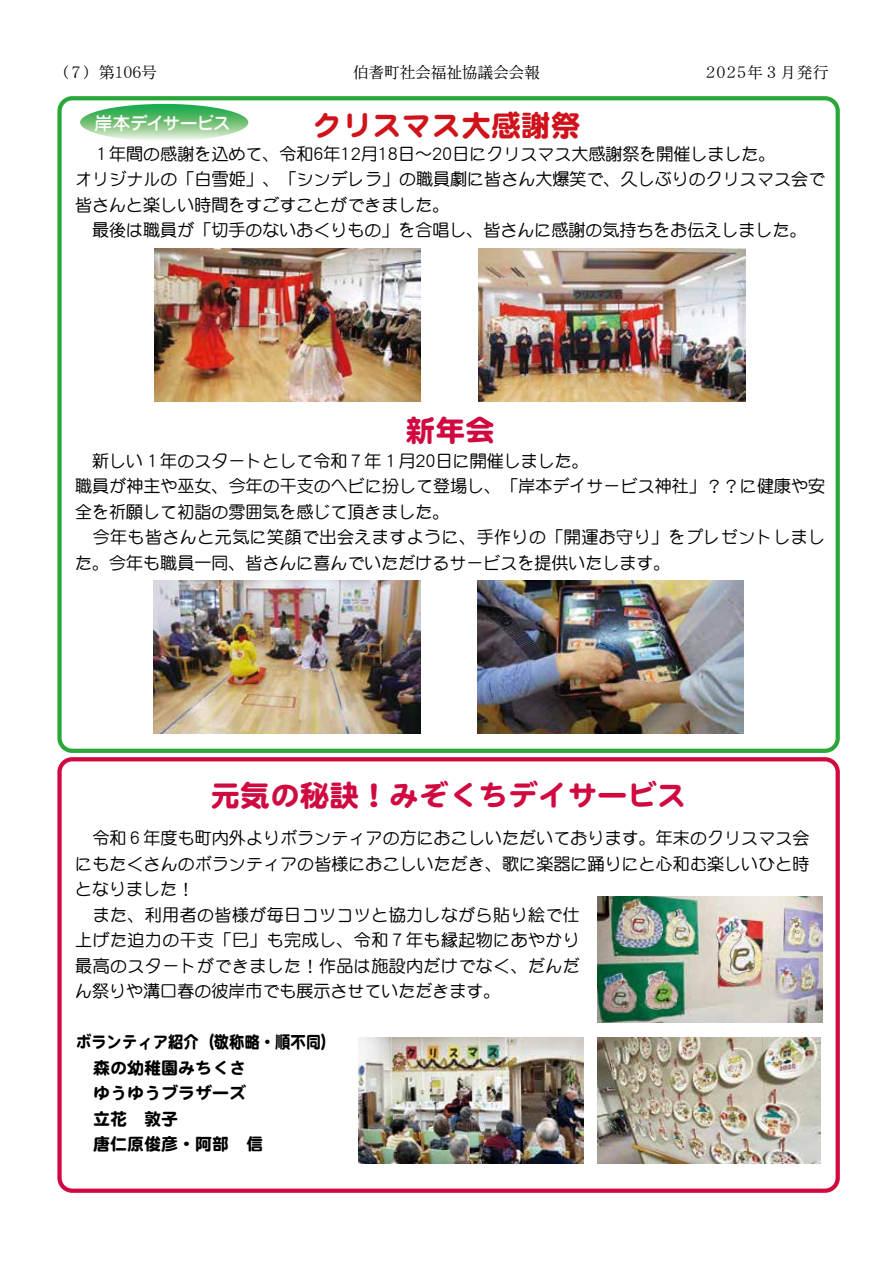
<style>
.page{position:relative;width:893px;height:1263px;background:#fff}
.page>*{position:absolute;margin:0;border:0;box-sizing:border-box;transform-origin:0 0}
.t1{font:29.7px "DF Maru Gothic SB MP RKSJ H";color:#d00a41}
.t2{font:29.7px "DF Maru Gothic SB MP RKSJ H";color:#d0121b}
.t3{font:500 18px "Jun 34 Pro";letter-spacing:-.075em;color:#fff}
.t4{font:16.95px/25.5px "DF Maru Gothic Md MP RKSJ H";color:#000}
.t5{font:16.95px/25.5px "DF Maru Gothic SB MP RKSJ H";color:#000;scale:.9 1}
.t6{font:15.9px "DFHS Mincho W3 MP RKSJ H";letter-spacing:-.025em;color:#000}
.t7{font:15.9px "DFHS Mincho W3 MP RKSJ H";letter-spacing:.04em;color:#000}
.s1{font-family:"Koz Go Pr 6 N"}
</style>
<div class="page">
<svg style="left:80px;top:104px;width:168px;height:36px"></svg>
<div style="left:57px;top:96px;width:783px;height:657px;border:4px solid #2aa738;border-radius:13px"></div>
<div style="left:57px;top:757px;width:783px;height:436px;border:4px solid #d00a41;border-radius:13px"></div>
<img style="left:155px;top:249px;width:266px;height:153px">
<img style="left:478px;top:249px;width:267px;height:153px">
<img style="left:153px;top:580px;width:267px;height:153px">
<img style="left:477px;top:580px;width:266px;height:153px">
<img style="left:597px;top:896px;width:225px;height:127px">
<img style="left:597px;top:1037px;width:224px;height:126px">
<img style="left:359px;top:1037px;width:224px;height:126px">
<p class="t6" style="left:64px;top:64px;width:95px">７( ）第106号</p>
<p class="t3" style="left:95px;top:109px;width:138px">岸本デイサービス</p>
<p class="t6" style="left:353px;top:64px;width:189px">伯耆町社会福祉協議会会報</p>
<h1 class="t2" style="left:313px;top:110px;width:269px">クリスマス大感謝祭</h1>
<p class="t7" style="left:706px;top:64px;width:125px">2025年３月発行</p>
<p class="t4" style="left:75px;top:141px;width:751px">　１年間の感謝を込めて、令和年6 12月18日<span class="s1">～</span>20日にクリスマス大感謝祭を開催しました。<br>オリジナルの「白雪姫」、「シンデレラ」の職員劇に皆さん大爆笑で、久しぶりのクリスマス会で皆さんと楽しい時間をすごすことができました。<br>　最後は職員が「切手のないおくりもの」を合唱し、皆さんに感謝の気持ちをお伝えしました。</p>
<h1 class="t1" style="left:406px;top:416px;width:91px">新年会</h1>
<p class="t4" style="left:75px;top:448px;width:751px">　新しい１年のスタートとして令和７年１月20日に開催しました。<br>職員が神主や巫女、今年の干支のヘビに扮して登場し、「岸本デイサービス神社」？？に健康や安全を祈願して初詣の雰囲気を感じて頂きました。<br>　今年も皆さんと元気に笑顔で出会えますように、手作りの「開運お守り」をプレゼントしました。今年も職員一同、皆さんに喜んでいただけるサービスを提供いたします。</p>
<h1 class="t1" style="left:210px;top:780px;width:478px">元気の秘訣！みぞくちデイサービス</h1>
<p class="t4" style="left:75px;top:825px;width:736px">　令和６年度も町内外よりボランティアの方におこしいただいております。年末のクリスマス会にもたくさんのボランティアの皆様におこしいただき、歌に楽器に踊りにと心和む楽しいひと時となりました!<br>　また、利用者の皆様が毎日コツコツと協力しながら貼り絵で仕<br>上げた迫力の干支「巳」も完成し、令和７年も縁起物にあやかり<br>最高のスタートができました！作品は施設内だけでなく、だんだ<br>ん祭りや溝口春の彼岸市でも展示させていただきます。</p>
<p class="t5" style="left:76px;top:1029px;width:291px">ボランティア紹介（敬称略・順不同(　森の幼稚園みちくさ<br>　ゆうゆうブラザーズ<br>　立花　敦子<br>　唐仁原俊彦・阿部　信</p>
</div>
